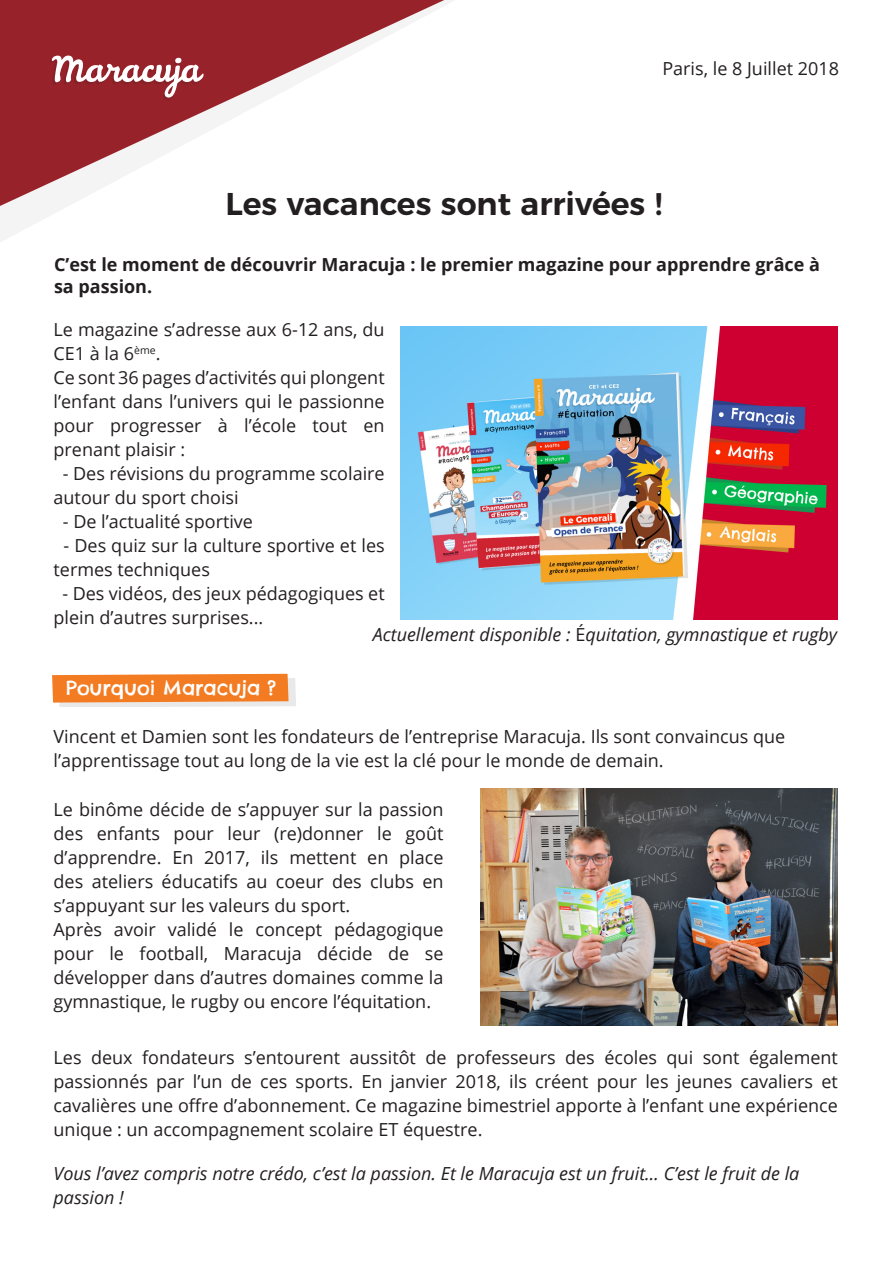
<style>
.page{position:relative;width:893px;height:1263px;background:#fff}
.page>*{position:absolute;margin:0;border:0;box-sizing:border-box;transform-origin:0 0}
.t1{font:600 31.5px "Montserrat";color:#231f20}
.t2{font:19.5px "Chelsea Market";color:#fff}
.t3{font:18px/24px "Open Sans";color:#231f20}
.t4{font:italic 18px/24px "Open Sans";color:#231f20}
.t5{font:700 18px/21.6px "Open Sans";color:#231f20}
.s1{font-style:normal}
</style>
<div class="page">
<svg style="left:0;top:217px;width:46px;height:25px"></svg>
<svg style="left:0;top:0;width:454px;height:217px"></svg>
<div style="left:50px;top:58px;width:152px;height:42px;background:#98222a"></div>
<svg style="left:52px;top:56px;width:152px;height:42px"></svg>
<div style="left:59px;top:678px;width:237px;height:29px;background:#231f20;opacity:.1"></div>
<div style="left:52px;top:674px;width:237px;height:28px;background:#f37b21"></div>
<img style="left:480px;top:789px;width:358px;height:237px">
<img style="left:401px;top:327px;width:436px;height:292px">
<p class="t3" style="left:662px;top:56px;width:178px">Paris, le 8 Juillet 2018</p>
<p class="t1" style="left:225px;top:178px;width:438px">Les vacances sont arrivées !</p>
<p class="t5" style="left:54px;top:253px;width:767px">C’est le moment de découvrir Maracuja : le premier magazine pour apprendre grâce à sa passion.</p>
<p class="t3" style="left:54px;top:317px;width:333px">Le magazine s’adresse aux 6-12 ans, du<br>CE1 à la 6<sup>ème</sup>.</p>
<p class="t3" style="left:54px;top:365px;width:333px;text-align:justify">Ce sont 36 pages d’activités qui plongent l’enfant dans l’univers qui le passionne pour progresser à l’école tout en prenant plaisir :</p>
<p class="t3" style="left:54px;top:461px;width:333px;text-indent:9px">- Des révisions du programme scolaire autour du sport choisi</p>
<p class="t3" style="left:63px;top:509px;width:192px">- De l’actualité sportive</p>
<p class="t3" style="left:54px;top:533px;width:333px;text-indent:10px">- Des quiz sur la culture sportive et les termes techniques</p>
<p class="t3" style="left:54px;top:581px;width:333px;text-indent:9px">- Des vidéos, des jeux pédagogiques et plein d’autres surprises...</p>
<p class="t4" style="left:373px;top:622px;width:466px">Actuellement disponible : <span class="s1">É</span>quitation, gymnastique et rugby</p>
<p class="t2" style="left:66px;top:675px;width:212px">Pourquoi Maracuja ?</p>
<p class="t3" style="left:54px;top:724px;width:733px">Vincent et Damien sont les fondateurs de l’entreprise Maracuja. Ils sont convaincus que l’apprentissage tout au long de la vie est la clé pour le monde de demain.</p>
<p class="t3" style="left:54px;top:797px;width:391px;text-align:justify">Le binôme décide de s’appuyer sur la passion des enfants pour leur (re)donner le goût d’apprendre. En 2017, ils mettent en place des ateliers éducatifs au coeur des clubs en s’appuyant sur les valeurs du sport.</p>
<p class="t3" style="left:54px;top:917px;width:391px;text-align:justify">Après avoir validé le concept pédagogique pour le football, Maracuja décide de se développer dans d’autres domaines comme la gymnastique, le rugby ou encore l’équitation.</p>
<p class="t3" style="left:54px;top:1044px;width:786px;text-align:justify">Les deux fondateurs s’entourent aussitôt de professeurs des écoles qui sont également passionnés par l’un de ces sports. En janvier 2018, ils créent pour les jeunes cavaliers et cavalières une offre d’abonnement. Ce magazine bimestriel apporte à l’enfant une expérience unique : un accompagnement scolaire ET équestre.</p>
<p class="t4" style="left:54px;top:1161px;width:747px">Vous l’avez compris notre crédo, c’est la passion. Et le Maracuja est un fruit… C’est le fruit de la passion !</p>
</div>
